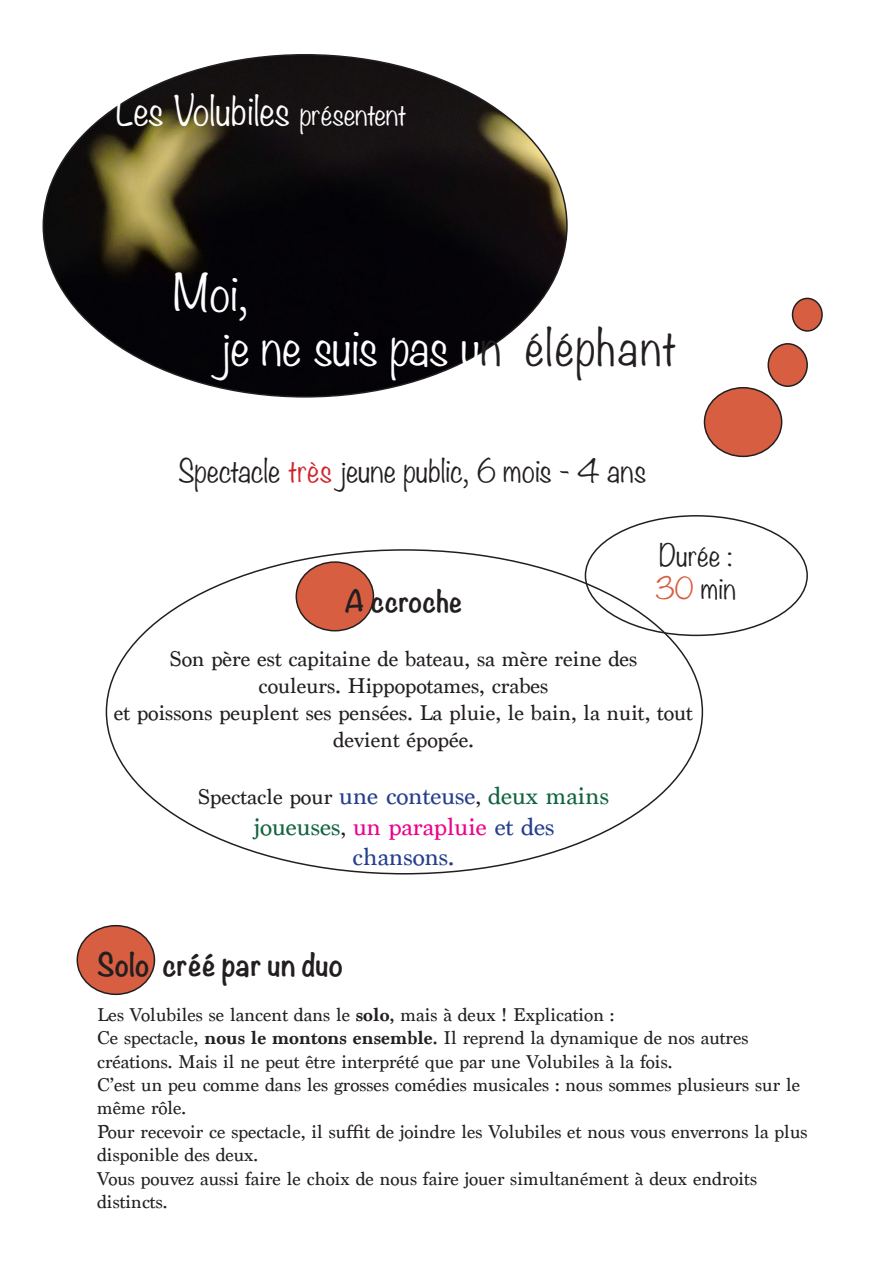
<style>
.page{position:relative;width:893px;height:1263px;background:#fff}
.page>*{position:absolute;margin:0;border:0;box-sizing:border-box;transform-origin:0 0}
.t1{font:300 45px "Noteworthy";letter-spacing:.02em;color:#fff}
.t2{font:300 36px "Noteworthy";color:#fff}
.t3{font:300 28.5px "Noteworthy";color:#231f20}
.t4{font:700 28.5px "Noteworthy";color:#231f20}
.t5{font:300 27px "Noteworthy";color:#231f20}
.t6{font:700 27px "Noteworthy";letter-spacing:.01em;color:#231f20}
.t7{font:25.5px/30.6px "Marion";color:#253f8e;text-align:center}
.t8{font:22.5px/27px "Marion";color:#231f20;text-align:center}
.t9{font:19.5px/23.4px "Marion";color:#231f20}
.s1{font-size:27px}
.s2{color:#231f20}
.s3{color:#d1232a}
.s4{color:#d85e42}
.s5{font-size:25.5px;color:#253f8e}
.s6{font-size:25.5px;color:#126541}
.s7{color:#126541}
.s8{font-size:22.5px;color:#231f20}
.s9{color:#ed028c}
.s10{font-weight:700}
</style>
<div class="page">
<div style="left:296px;top:562px;width:77px;height:69px;background:#d85e42;border-radius:50%"></div>
<div style="left:296px;top:561px;width:78px;height:70px;border:2px solid #231f20;border-radius:50%"></div>
<div style="left:77px;top:926px;width:77px;height:68px;background:#d85e42;border-radius:50%"></div>
<div style="left:77px;top:925px;width:78px;height:70px;border:2px solid #231f20;border-radius:50%"></div>
<img style="left:43px;top:55px;width:524px;height:342px">
<div style="left:704px;top:388px;width:78px;height:68px;background:#d85e42;border-radius:50%"></div>
<div style="left:704px;top:387px;width:78px;height:70px;border:2px solid #231f20;border-radius:50%"></div>
<div style="left:768px;top:344px;width:39px;height:42px;background:#d85e42;border-radius:50%"></div>
<div style="left:767px;top:343px;width:41px;height:44px;border:2px solid #231f20;border-radius:50%"></div>
<div style="left:792px;top:298px;width:30px;height:33px;background:#d85e42;border-radius:50%"></div>
<div style="left:792px;top:298px;width:31px;height:34px;border:2px solid #231f20;border-radius:50%"></div>
<p class="t2" style="left:116px;top:79px;width:292px">Les Volubiles <span class="s1">présentent</span></p>
<p class="t1" style="left:173px;top:254px;width:77px">Moi,</p>
<p class="t1" style="left:220px;top:308px;width:458px">je ne suis pas u<span class="s2">n éléphant</span></p>
<p class="t3" style="left:178px;top:446px;width:469px">Spectacle <span class="s3">très</span> jeune public, 6 mois - 4 ans</p>
<p class="t5" style="left:659px;top:532px;width:74px">Durée :</p>
<p class="t5" style="left:656px;top:564px;width:82px"><span class="s4">30</span> min</p>
<p class="t6" style="left:345px;top:577px;width:119px">A ccroche</p>
<p class="t8" style="left:169px;top:645px;width:469px">Son père est capitaine de bateau, sa mère reine des couleurs. Hippopotames, crabes</p>
<p class="t8" style="left:114px;top:699px;width:581px">et poissons peuplent ses pensées. La pluie, le bain, la nuit, tout devient épopée.</p>
<p class="t8" style="left:198px;top:784px;width:413px">Spectacle pour <span class="s5">une conteuse</span>, <span class="s6">deux mains</span></p>
<p class="t7" style="left:254px;top:811px;width:302px"><span class="s7">joueuses</span><span class="s8">,</span> <span class="s9">un parapluie</span> et des chansons.</p>
<p class="t4" style="left:97px;top:939px;width:248px">Solo créé par un duo</p>
<p class="t9" style="left:97px;top:1003px;width:519px">Les Volubiles se lancent dans le <span class="s10">solo,</span> mais à deux ! Explication :</p>
<p class="t9" style="left:97px;top:1026px;width:653px">Ce spectacle, <span class="s10">nous le montons ensemble.</span> Il reprend la dynamique de nos autres créations. Mais il ne peut être interprété que par une Volubiles à la fois.</p>
<p class="t9" style="left:97px;top:1073px;width:704px">C’est un peu comme dans les grosses comédies musicales : nous sommes plusieurs sur le même rôle.</p>
<p class="t9" style="left:97px;top:1120px;width:712px">Pour recevoir ce spectacle, il suffit de joindre les Volubiles et nous vous enverrons la plus disponible des deux.</p>
<p class="t9" style="left:97px;top:1167px;width:661px">Vous pouvez aussi faire le choix de nous faire jouer simultanément à deux endroits distincts.</p>
</div>
